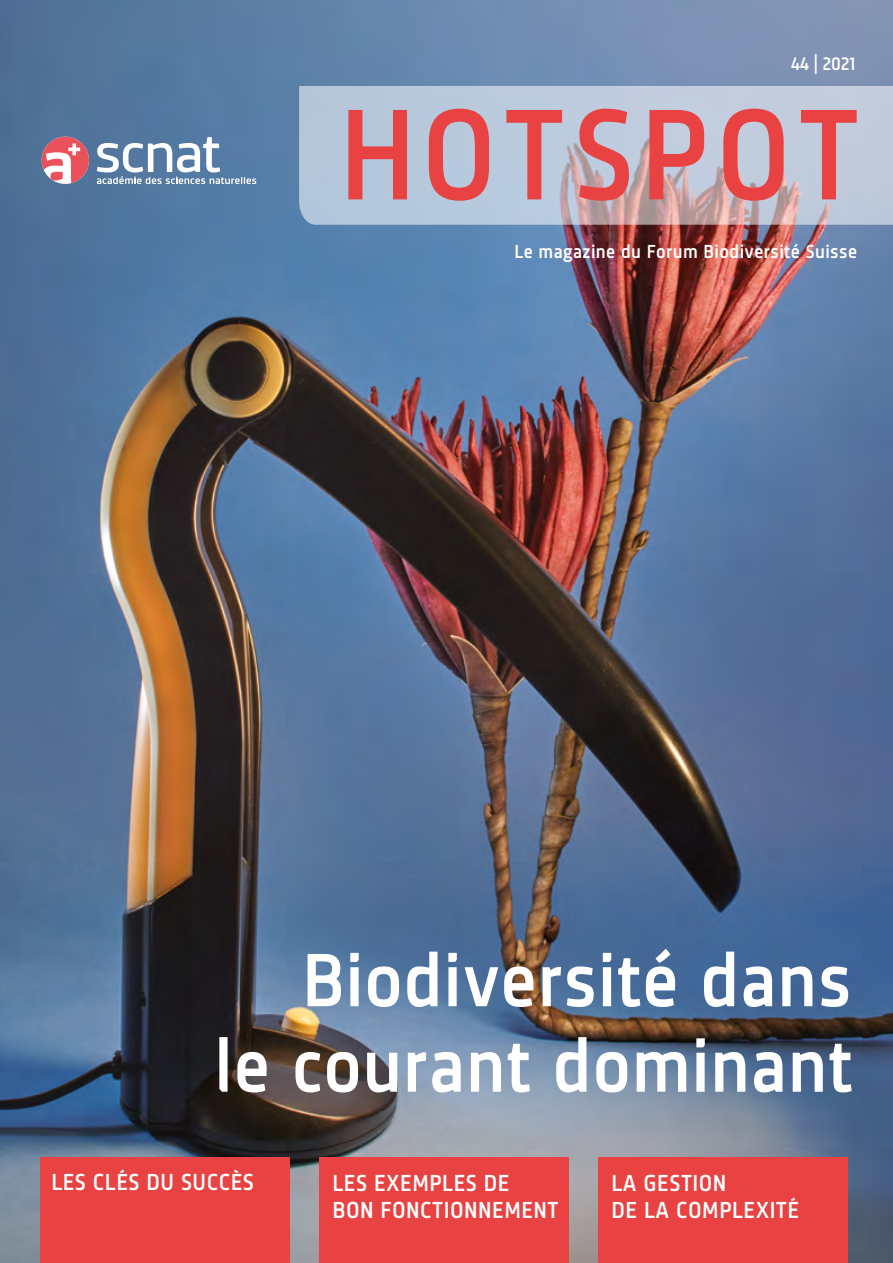
<style>
.page{position:relative;width:893px;height:1263px;background:#fff}
.page>*{position:absolute;margin:0;border:0;box-sizing:border-box;transform-origin:0 0}
.t1{font:500 133.5px "Sinews Sans Pro";letter-spacing:.05em;color:#e84242}
.t2{font:500 78px/85.5px "Sinews Sans Pro";letter-spacing:.01em;color:#fff;text-align:right}
.t3{font:500 24px/27px "Sinews Sans Pro";letter-spacing:.02em;color:#fff}
.t4{font:500 19.5px "Sinews Sans Pro";letter-spacing:.02em;color:#fff}
.t5{font:500 18.75px "Sinews Sans Pro";color:#fff}
</style>
<div class="page">
<img style="left:0;top:0;width:893px;height:1263px">
<svg style="left:299px;top:86px;width:594px;height:139px;background:#bcc5d5"></svg>
<div style="left:40px;top:1157px;width:250px;height:106px;background:#e84242"></div>
<div style="left:319px;top:1157px;width:250px;height:106px;background:#e84242"></div>
<div style="left:598px;top:1157px;width:249px;height:106px;background:#e84242"></div>
<svg style="left:42px;top:137px;width:47px;height:46px"></svg>
<svg style="left:97px;top:137px;width:159px;height:47px"></svg>
<p class="t5" style="left:791px;top:53px;width:66px">44 | 2021</p>
<h1 class="t1" style="left:339px;top:82px;width:522px">HOTSPOT</h1>
<p class="t4" style="left:514px;top:241px;width:344px">Le magazine du Forum Biodiversité Suisse</p>
<h2 class="t2" style="left:214px;top:937px;width:640px">Biodiversité dans<br>le courant dominant</h2>
<p class="t3" style="left:51px;top:1169px;width:204px">LES CLÉS DU SUCCÈS</p>
<p class="t3" style="left:332px;top:1169px;width:228px">LES EXEMPLES DE<br>BON FONCTIONNEMENT</p>
<p class="t3" style="left:612px;top:1169px;width:189px">LA GESTION<br>DE LA COMPLEXITÉ</p>
</div>
